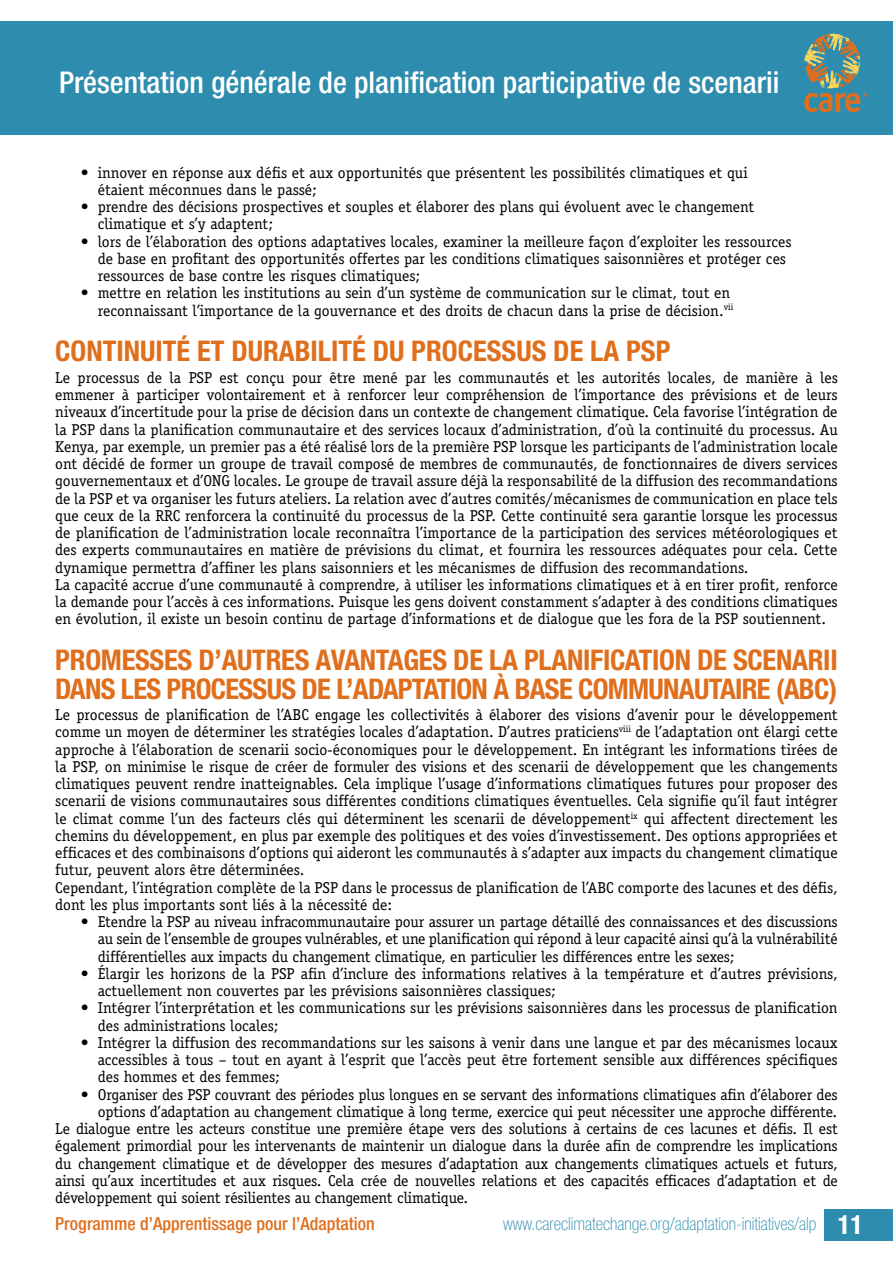
<style>
.page{position:relative;width:893px;height:1263px;background:#fff}
.page>*{position:absolute;margin:0;border:0;box-sizing:border-box;transform-origin:0 0}
.t1{font:500 condensed 30px "Helvetica Neue LT Std";color:#fff}
.t2{font:700 condensed 28.5px/28.5px "Helvetica Neue LT Std";letter-spacing:-.01em;color:#df6f1d}
.t3{font:700 condensed 26.55px "Helvetica Neue LT Std";color:#fff}
.t4{font:100 condensed 18px "Helvetica Neue LT Std";color:#2e8dae}
.t5{font:500 condensed 18px "Helvetica Neue LT Std";color:#df6f1d}
.t6{font:15.75px/17.2px "Officina Serif";color:#000}
</style>
<div class="page">
<div style="left:825px;top:1209px;width:68px;height:32px;background:#2e8dae"></div>
<div style="left:0;top:21px;width:893px;height:114px;background:#2e8dae"></div>
<svg style="left:804px;top:34px;width:63px;height:78px"></svg>
<h1 class="t1" style="left:59px;top:64px;width:722px">Présentation générale de planification participative de scenarii</h1>
<p class="t6" style="left:98px;top:164px;width:651px;text-indent:-17px">• innover en réponse aux défis et aux opportunités que présentent les possibilités climatiques et qui étaient méconnues dans le passé;</p>
<p class="t6" style="left:98px;top:198px;width:658px;text-indent:-17px">• prendre des décisions prospectives et souples et élaborer des plans qui évoluent avec le changement climatique et s’y adaptent;</p>
<p class="t6" style="left:98px;top:233px;width:695px;text-indent:-17px">• lors de l’élaboration des options adaptatives locales, examiner la meilleure façon d’exploiter les ressources de base en profitant des opportunités offertes par les conditions climatiques saisonnières et protéger ces ressources de base contre les risques climatiques;</p>
<p class="t6" style="left:81px;top:284px;width:654px;text-align:right">• mettre en relation les institutions au sein d’un système de communication sur le climat, tout en reconnaissant l’importance de la gouvernance et des droits de chacun dans la prise de décision.<sup>vii</sup></p>
<h2 class="t2" style="left:55px;top:337px;width:617px">CONTINUITÉ ET DURABILITÉ DU PROCESSUS DE LA PSP</h2>
<p class="t6" style="left:55px;top:369px;width:784px">Le processus de la PSP est conçu pour être mené par les communautés et les autorités locales, de manière à les emmener à participer volontairement et à renforcer leur compréhension de l’importance des prévisions et de leurs niveaux d’incertitude pour la prise de décision dans un contexte de changement climatique. Cela favorise l’intégration de la PSP dans la planification communautaire et des services locaux d’administration, d’où la continuité du processus. Au Kenya, par exemple, un premier pas a été réalisé lors de la première PSP lorsque les participants de l’administration locale ont décidé de former un groupe de travail composé de membres de communautés, de fonctionnaires de divers services gouvernementaux et d’ONG locales. Le groupe de travail assure déjà la responsabilité de la diffusion des recommandations de la PSP et va organiser les futurs ateliers. La relation avec d’autres comités/mécanismes de communication en place tels que ceux de la RRC renforcera la continuité du processus de la PSP. Cette continuité sera garantie lorsque les processus de planification de l’administration locale reconnaîtra l’importance de la participation des services météorologiques et des experts communautaires en matière de prévisions du climat, et fournira les ressources adéquates pour cela. Cette dynamique permettra d’affiner les plans saisonniers et les mécanismes de diffusion des recommandations.<br>La capacité accrue d’une communauté à comprendre, à utiliser les informations climatiques et à en tirer profit, renforce la demande pour l’accès à ces informations. Puisque les gens doivent constamment s’adapter à des conditions climatiques en évolution, il existe un besoin continu de partage d’informations et de dialogue que les fora de la PSP soutiennent.</p>
<h2 class="t2" style="left:55px;top:645px;width:784px">PROMESSES D’AUTRES AVANTAGES DE LA PLANIFICATION DE SCENARII<br>DANS LES PROCESSUS DE L’ADAPTATION À BASE COMM UNAUTAIRE (ABC)</h2>
<p class="t6" style="left:55px;top:706px;width:784px">Le processus de planification de l’ABC engage les collectivités à élaborer des visions d’avenir pour le développement comme un moyen de déterminer les stratégies locales d’adaptation. D’autres praticiens<sup>viii</sup> de l’adaptation ont élargi cette approche à l’élaboration de scenarii socio-économiques pour le développement. En intégrant les informations tirées de la PSP, on minimise le risque de créer de formuler des visions et des scenarii de développement que les changements climatiques peuvent rendre inatteignables. Cela implique l’usage d’informations climatiques futures pour proposer des scenarii de visions communautaires sous différentes conditions climatiques éventuelles. Cela signifie qu’il faut intégrer le climat comme l’un des facteurs clés qui déterminent les scenarii de développement<sup>ix</sup> qui affectent directement les chemins du développement, en plus par exemple des politiques et des voies d’investissement. Des options appropriées et efficaces et des combinaisons d’options qui aideront les communautés à s’adapter aux impacts du changement climatique futur, peuvent alors être déterminées.<br>Cependant, l’intégration complète de la PSP dans le processus de planification de l’ABC comporte des lacunes et des défis, dont les plus importants sont liés à la nécessité de:</p>
<p class="t6" style="left:98px;top:913px;width:741px;text-align:justify;text-indent:-17px">• Etendre la PSP au niveau infracommunautaire pour assurer un partage détaillé des connaissances et des discussions au sein de l’ensemble de groupes vulnérables, et une planification qui répond à leur capacité ainsi qu’à la vulnérabilité différentielles aux impacts du changement climatique, en particulier les différences entre les sexes;</p>
<p class="t6" style="left:98px;top:965px;width:741px;text-indent:-17px">• Élargir les horizons de la PSP afin d’inclure des informations relatives à la température et d’autres prévisions, actuellement non couvertes par les prévisions saisonnières classiques;</p>
<p class="t6" style="left:98px;top:999px;width:741px;text-indent:-17px">• Intégrer l’interprétation et les communications sur les prévisions saisonnières dans les processus de planification des administrations locales;</p>
<p class="t6" style="left:98px;top:1034px;width:741px;text-align:justify;text-indent:-17px">• Intégrer la diffusion des recommandations sur les saisons à venir dans une langue et par des mécanismes locaux accessibles à tous – tout en ayant à l’esprit que l’accès peut être fortement sensible aux différences spécifiques des hommes et des femmes;</p>
<p class="t6" style="left:81px;top:1086px;width:758px">• Organiser des PSP couvrant des périodes plus longues en se servant des informations climatiques afin d’élaborer des</p>
<p class="t6" style="left:98px;top:1103px;width:741px">options d’adaptation au changement climatique à long terme, exercice qui peut nécessiter une approche différente.</p>
<p class="t6" style="left:55px;top:1120px;width:784px">Le dialogue entre les acteurs constitue une première étape vers des solutions à certains de ces lacunes et défis. Il est</p>
<p class="t6" style="left:55px;top:1137px;width:784px">également primordial pour les intervenants de maintenir un dialogue dans la durée afin de comprendre les implications</p>
<p class="t6" style="left:55px;top:1155px;width:784px">du changement climatique et de développer des mesures d’adaptation aux changements climatiques actuels et futurs,</p>
<p class="t6" style="left:55px;top:1172px;width:784px">ainsi qu’aux incertitudes et aux risques. Cela crée de nouvelles relations et des capacités efficaces d’adaptation et de</p>
<p class="t6" style="left:55px;top:1189px;width:414px">développement qui soient résilientes au changement climatique.</p>
<p class="t5" style="left:55px;top:1213px;width:321px">Programme d’Apprentissage pour l’Adaptation</p>
<p class="t4" style="left:503px;top:1214px;width:315px">www.careclimatechange.org/adaptation-initiatives/alp</p>
<h3 class="t3" style="left:838px;top:1209px;width:27px">11</h3>
</div>
